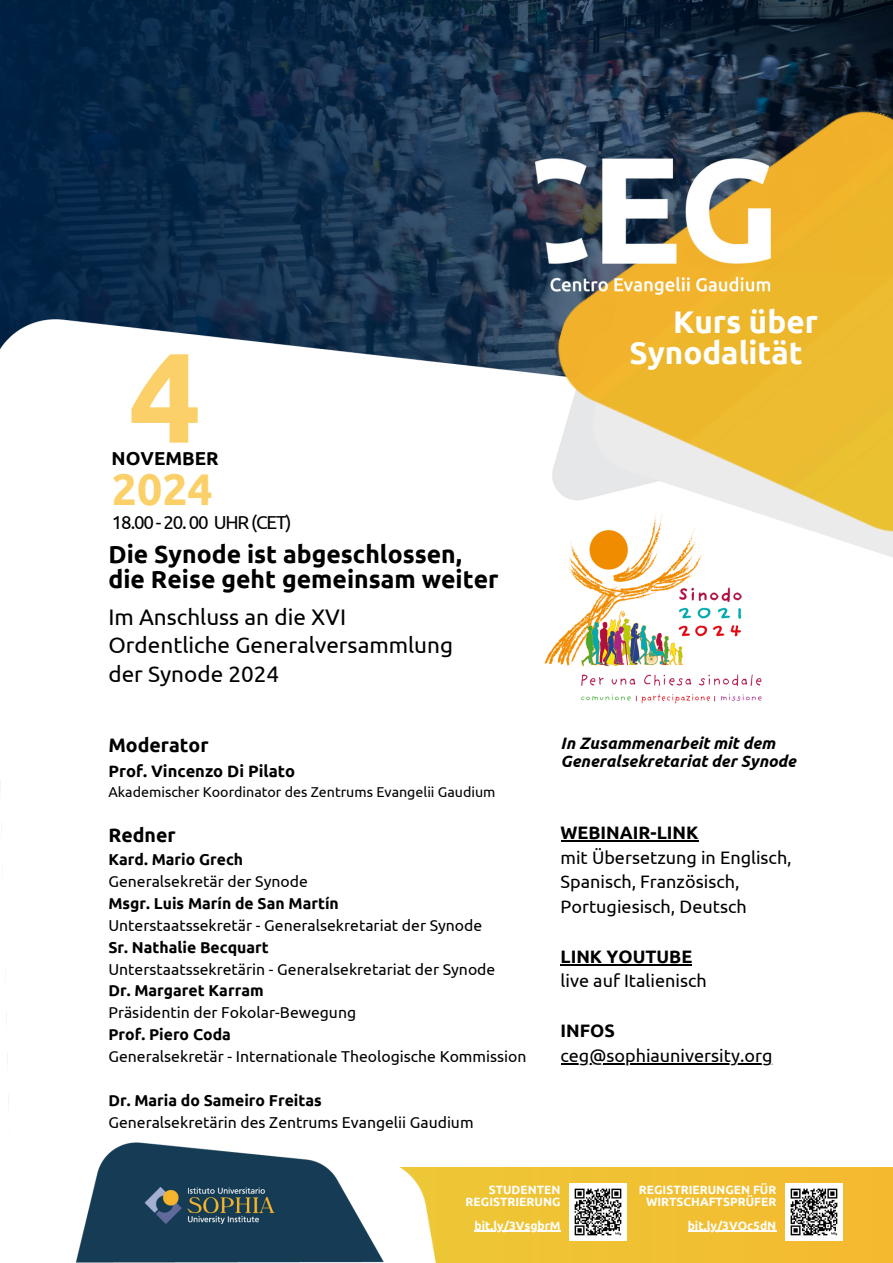
<style>
.page{position:relative;width:893px;height:1263px;background:#fff}
.page>*{position:absolute;margin:0;border:0;box-sizing:border-box;transform-origin:0 0}
.t1{font:700 127.5px "Ubuntu";color:#fcd068}
.t2{font:700 44.4px "Ubuntu";color:#fcd068}
.t3{font:700 31.35px/30.9px "Ubuntu";color:#fff}
.t4{font:700 24.75px/24.2px "Ubuntu";color:#000}
.t5{font:22.5px/28.7px "Ubuntu";color:#000}
.t6{font:700 19.5px "Ubuntu";color:#000}
.t7{font:18.75px "Ubuntu";letter-spacing:-.065em;color:#000}
.t8{font:700 18.75px "Ubuntu";color:#000}
.t9{font:18px/24.8px "Ubuntu";color:#000}
.t10{font:700 18px "Ubuntu";color:#000}
.t11{font:italic 700 16.5px/18px "Ubuntu";color:#000}
.t12{font:700 16.5px "Ubuntu";color:#000}
.t13{font:15.75px "Ubuntu";color:#000}
.t14{font:700 15.75px "Ubuntu";color:#000}
.t15{font:14.25px "Ubuntu";color:#000}
.t16{font:700 12px/11.9px "Ubuntu";color:#fff;text-align:right}
</style>
<div class="page">
<img style="left:0;top:0;width:893px;height:319px">
<img style="left:0;top:319px;width:773px;height:781px">
<img style="left:76px;top:1142px;width:308px;height:121px">
<img style="left:533px;top:45px;width:360px;height:501px">
<div style="left:399px;top:1167px;width:494px;height:96px;background:#f1c033"></div>
<img style="left:534px;top:159px;width:236px;height:136px">
<img style="left:545px;top:512px;width:231px;height:203px">
<img style="left:569px;top:1183px;width:57px;height:57px">
<img style="left:785px;top:1183px;width:57px;height:57px">
<hr style="left:560px;top:840px;width:138px;height:2px;background:#000">
<hr style="left:560px;top:964px;width:132px;height:1px;background:#000">
<hr style="left:560px;top:1063px;width:212px;height:1px;background:#000">
<hr style="left:474px;top:1230px;width:86px;height:2px;background:#fff">
<hr style="left:687px;top:1230px;width:89px;height:2px;background:#fff">
<h1 class="t1" style="left:129px;top:324px;width:74px">4</h1>
<p class="t8" style="left:112px;top:447px;width:109px">NOVEMBER</p>
<h2 class="t2" style="left:112px;top:464px;width:102px">2024</h2>
<p class="t7" style="left:112px;top:511px;width:181px">18.00 - 20. 00 UHR (CET)</p>
<h3 class="t4" style="left:108px;top:542px;width:392px">Die Synode ist abgeschlossen, die Reise geht gemeinsam weiter</h3>
<h3 class="t5" style="left:108px;top:602px;width:346px">Im Anschluss an die XVI<br>Ordentliche Generalversammlung der Synode 2024</h3>
<p class="t6" style="left:108px;top:734px;width:102px">Moderator</p>
<p class="t12" style="left:108px;top:761px;width:188px">Prof. Vincenzo Di Pilato</p>
<p class="t15" style="left:108px;top:784px;width:388px">Akademischer Koordinator des Zentrums Evangelii Gaudium</p>
<p class="t6" style="left:108px;top:823px;width:69px">Redner</p>
<p class="t14" style="left:108px;top:850px;width:136px">Kard. Mario Grech</p>
<p class="t13" style="left:108px;top:872px;width:201px">Generalsekretär der Synode</p>
<p class="t14" style="left:108px;top:894px;width:232px">Msgr. Luis Marín de San Martín</p>
<p class="t13" style="left:108px;top:916px;width:375px">Unterstaatssekretär - Generalsekretariat der Synode</p>
<p class="t14" style="left:108px;top:938px;width:162px">Sr. Nathalie Becquart</p>
<p class="t13" style="left:108px;top:960px;width:388px">Unterstaatssekretärin - Generalsekretariat der Synode</p>
<p class="t14" style="left:108px;top:982px;width:157px">Dr. Margaret Karram</p>
<p class="t13" style="left:108px;top:1004px;width:249px">Präsidentin der Fokolar-Bewegung</p>
<p class="t14" style="left:108px;top:1026px;width:124px">Prof. Piero Coda</p>
<p class="t13" style="left:108px;top:1047px;width:419px">Generalsekretär - Internationale Theologische Kommission</p>
<p class="t14" style="left:108px;top:1091px;width:215px">Dr. Maria do Sameiro Freitas</p>
<p class="t13" style="left:108px;top:1113px;width:367px">Generalsekretärin des Zentrums Evangelii Gaudium</p>
<h3 class="t3" style="left:629px;top:306px;width:190px;text-indent:44px">Kurs über<br>Synodalität</h3>
<p class="t11" style="left:560px;top:734px;width:237px">In Zusammenarbeit mit dem<br>Generalsekretariat der Synode</p>
<p class="t10" style="left:560px;top:822px;width:139px">WEBINAIR-LINK</p>
<p class="t9" style="left:560px;top:844px;width:233px">mit Übersetzung in Englisch,<br>Spanisch, Französisch,<br>Portugiesisch, Deutsch</p>
<p class="t10" style="left:560px;top:946px;width:133px">LINK YOUTUBE</p>
<p class="t9" style="left:560px;top:968px;width:148px">live auf Italienisch</p>
<p class="t10" style="left:560px;top:1020px;width:56px">INFOS</p>
<p class="t9" style="left:560px;top:1042px;width:213px">ceg@sophiauniversity.org</p>
<p class="t16" style="left:465px;top:1184px;width:96px">STUDENTEN<br>REGISTRIERUNG</p>
<p class="t16" style="left:474px;top:1219px;width:88px">bit.ly/3VsgbrM</p>
<p class="t16" style="left:639px;top:1184px;width:139px;text-align:center">REGISTRIERUNGEN FÜR<br>WIRTSCHAFTSPRÜFER</p>
<p class="t16" style="left:687px;top:1219px;width:90px">bit.ly/3VOc5dN</p>
</div>
